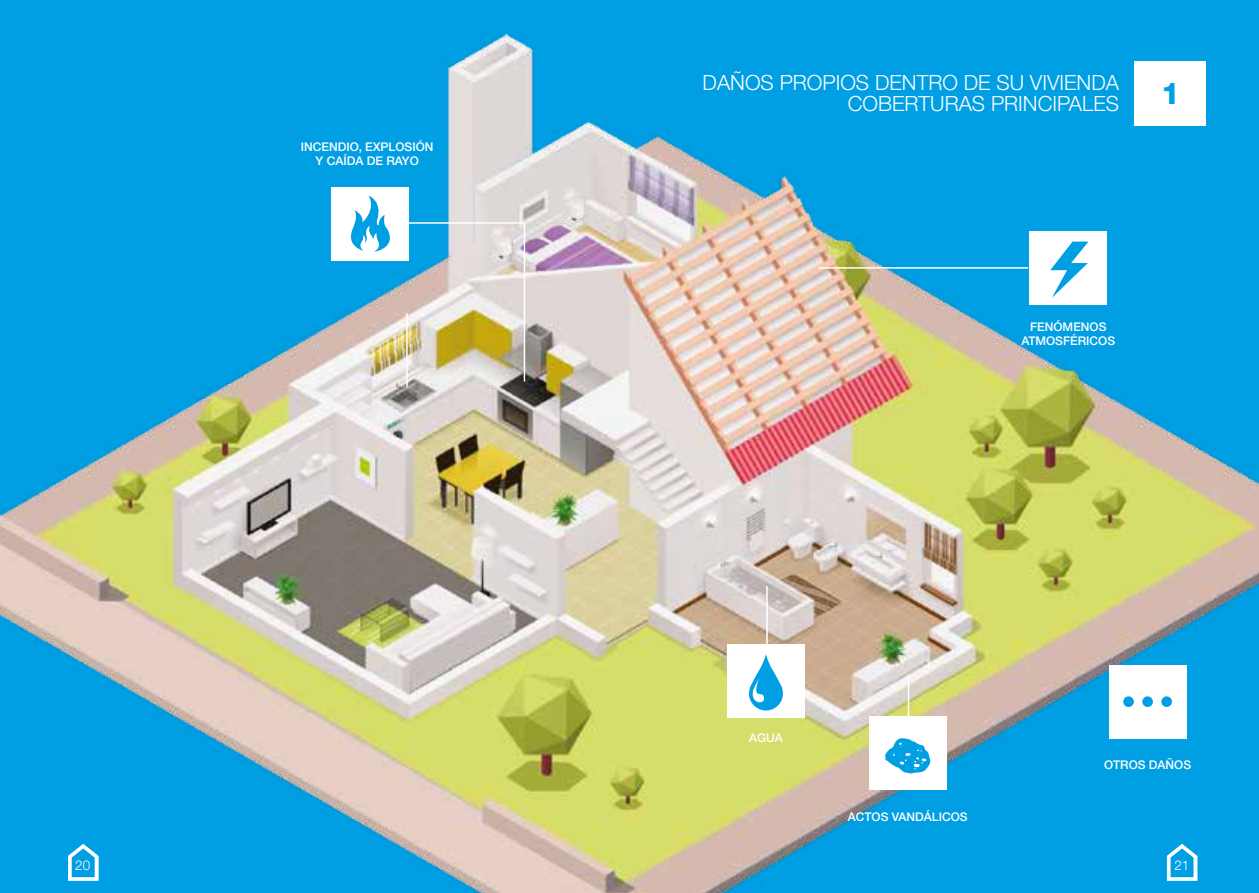
<style>
.page{position:relative;width:1259px;height:893px;background:#fff}
.page>*{position:absolute;margin:0;border:0;box-sizing:border-box;transform-origin:0 0}
.t1{font:800 30px "Helvetica Neue LT Std";color:#009fe3}
.t2{font:300 21px/21px "Helvetica Neue LT Std";color:#fff;text-align:right}
.t3{font:300 13.5px "Helvetica Neue LT Std";color:#fff}
.t4{font:500 12px/13.5px "Helvetica Neue LT Std";color:#fff;text-align:center}
</style>
<div class="page">
<img style="left:0;top:0;width:1259px;height:893px">
<div style="left:1029px;top:231px;width:78px;height:73px;background:#fff"></div>
<div style="left:727px;top:645px;width:78px;height:73px;background:#fff"></div>
<hr style="left:818px;top:267px;width:210px;height:2px;background:#fff">
<hr style="left:524px;top:224px;width:1px;height:157px;background:#fff">
<div style="left:332px;top:187px;width:77px;height:73px;background:#fff"></div>
<hr style="left:406px;top:313px;width:2px;height:74px;background:#fff">
<div style="left:869px;top:717px;width:77px;height:73px;background:#fff"></div>
<svg style="left:351px;top:196px;width:39px;height:56px"></svg>
<hr style="left:406px;top:222px;width:118px;height:2px;background:#fff">
<svg style="left:749px;top:654px;width:34px;height:56px"></svg>
<hr style="left:766px;top:586px;width:2px;height:62px;background:#fff">
<div style="left:1134px;top:61px;width:72px;height:65px;background:#fff"></div>
<div style="left:1109px;top:665px;width:77px;height:73px;background:#fff"></div>
<div style="left:1123px;top:696px;width:10px;height:11px;background:#009fe3;border-radius:50%"></div>
<div style="left:1161px;top:696px;width:11px;height:11px;background:#009fe3;border-radius:50%"></div>
<div style="left:1142px;top:696px;width:11px;height:11px;background:#009fe3;border-radius:50%"></div>
<hr style="left:907px;top:675px;width:2px;height:45px;background:#fff">
<svg style="left:885px;top:738px;width:46px;height:36px"></svg>
<svg style="left:1167px;top:844px;width:30px;height:37px"></svg>
<svg style="left:68px;top:844px;width:31px;height:37px"></svg>
<svg style="left:1050px;top:242px;width:38px;height:56px"></svg>
<p class="t4" style="left:301px;top:140px;width:134px">INCENDIO, EXPLOSIÓN<br>Y CAÍDA DE RAYO</p>
<h2 class="t2" style="left:702px;top:72px;width:418px">DAÑOS PROPIOS DENTRO DE SU VIVIENDA<br>COBERTURAS PRINCIPALES</h2>
<h1 class="t1" style="left:1161px;top:76px;width:21px">1</h1>
<p class="t4" style="left:1021px;top:320px;width:95px">FENÓMENOS<br>ATMOSFÉRICOS</p>
<p class="t4" style="left:749px;top:731px;width:35px">AGUA</p>
<p class="t4" style="left:848px;top:809px;width:121px">ACTOS VANDÁLICOS</p>
<p class="t4" style="left:1104px;top:758px;width:89px">OTROS DAÑOS</p>
<p class="t3" style="left:75px;top:857px;width:17px">20</p>
<p class="t3" style="left:1174px;top:856px;width:17px">21</p>
</div>
